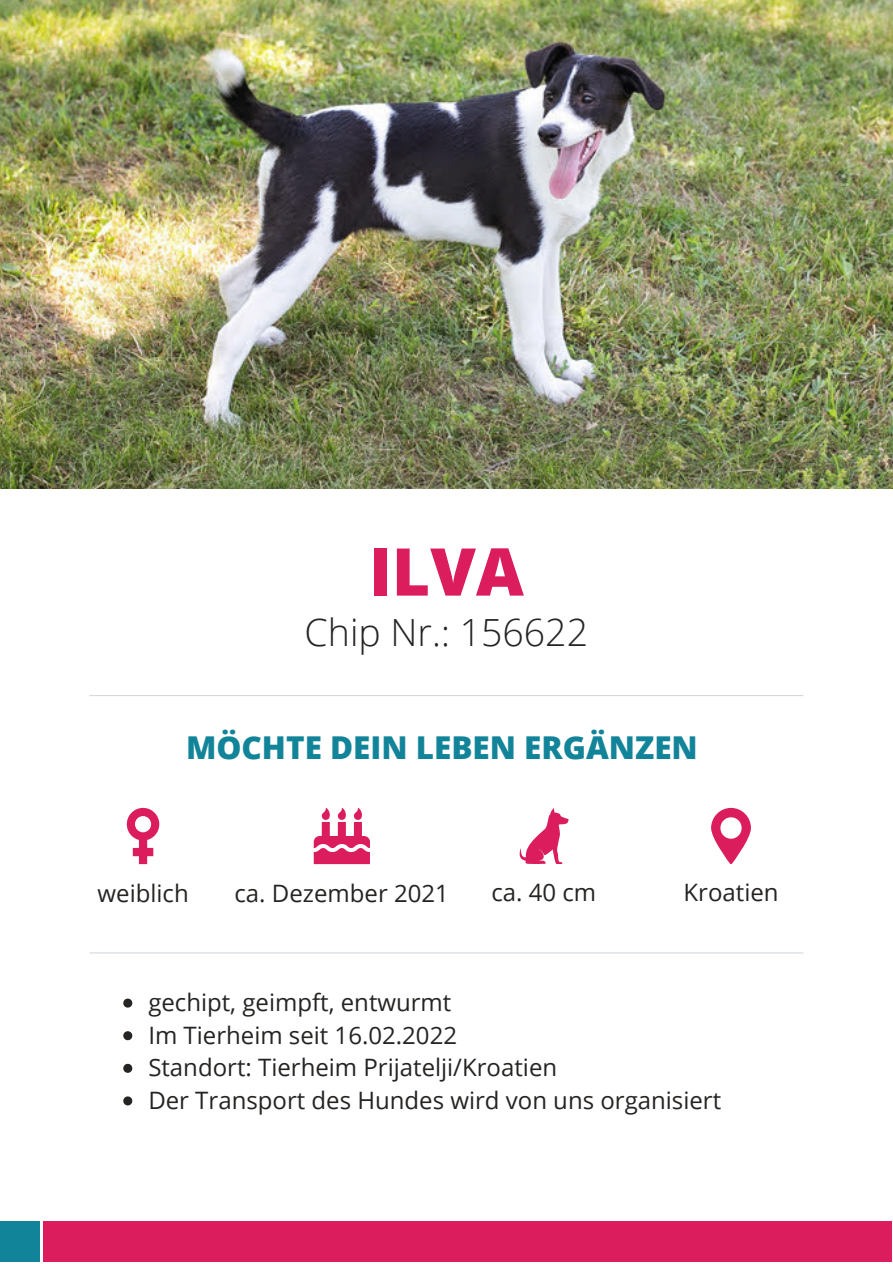
<style>
.page{position:relative;width:893px;height:1264px;background:#fff}
.page>*{position:absolute;margin:0;border:0;box-sizing:border-box;transform-origin:0 0}
.t1{font:800 66px "Open Sans";color:#db1d5d}
.t2{font:300 37.5px "Open Sans";color:#262422}
.t3{font:800 31.5px "Open Sans";color:#128499}
.t4{font:24px/32.5px "Open Sans";color:#262422}
</style>
<div class="page">
<svg style="left:127px;top:807px;width:32px;height:57px"></svg>
<img style="left:0;top:0;width:892px;height:489px">
<div style="left:43px;top:1221px;width:849px;height:41px;background:#db1d5d"></div>
<div style="left:0;top:1221px;width:39px;height:41px;background:#128499"></div>
<hr style="left:90px;top:695px;width:712px;height:1px;background:#d5d9dc">
<svg style="left:314px;top:808px;width:56px;height:56px"></svg>
<svg style="left:519px;top:808px;width:50px;height:56px"></svg>
<svg style="left:711px;top:807px;width:39px;height:57px"></svg>
<hr style="left:90px;top:952px;width:712px;height:1px;background:#d5d9dc">
<svg style="left:123px;top:998px;width:9px;height:9px"></svg>
<svg style="left:123px;top:1031px;width:9px;height:9px"></svg>
<svg style="left:123px;top:1063px;width:9px;height:9px"></svg>
<svg style="left:123px;top:1096px;width:9px;height:9px"></svg>
<h1 class="t1" style="left:369px;top:525px;width:156px">ILVA</h1>
<h2 class="t2" style="left:304px;top:606px;width:285px">Chip Nr.: 156622</h2>
<h3 class="t3" style="left:186px;top:725px;width:513px">MÖCHTE DEIN LEBEN ERGÄNZEN</h3>
<p class="t4" style="left:98px;top:875px;width:93px">weiblich</p>
<p class="t4" style="left:234px;top:875px;width:216px">ca. Dezember 2021</p>
<p class="t4" style="left:491px;top:875px;width:106px">ca. 40 cm</p>
<p class="t4" style="left:683px;top:875px;width:96px">Kroatien</p>
<p class="t4" style="left:148px;top:985px;width:574px">gechipt, geimpft, entwurmt<br>Im Tierheim seit 16.02.2022<br>Standort: Tierheim Prijatelji/Kroatien<br>Der Transport des Hundes wird von uns organisiert</p>
</div>
